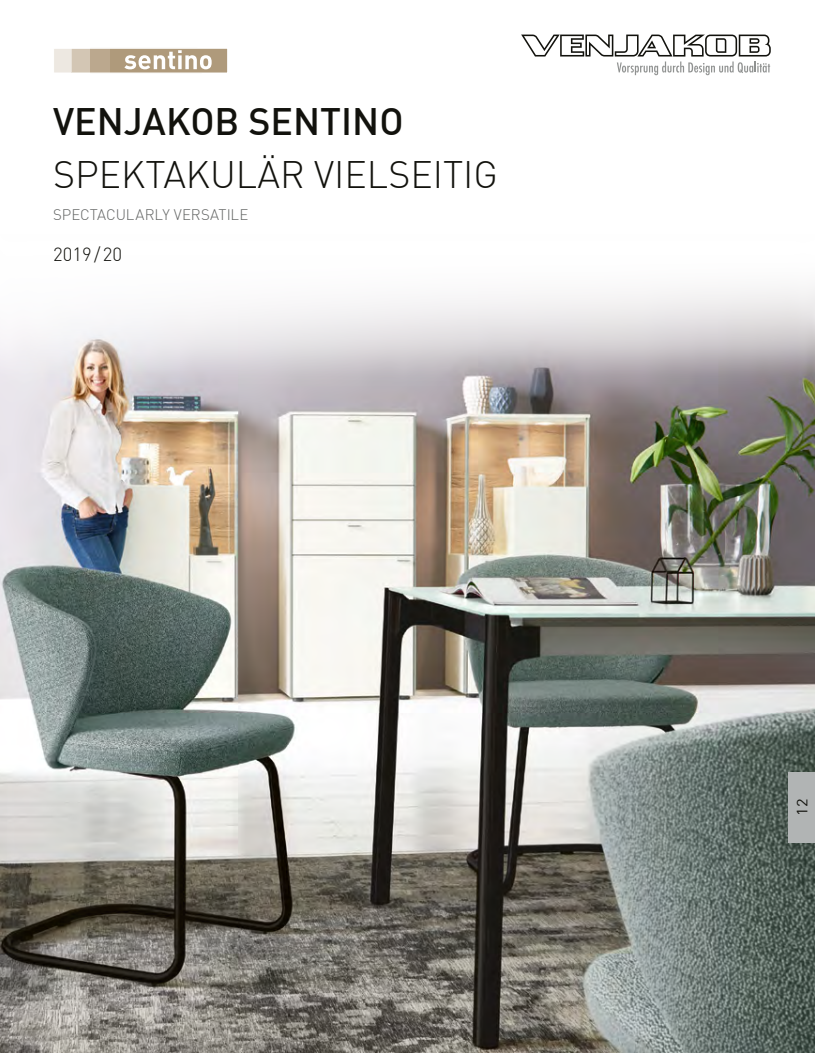
<style>
.page{position:relative;width:815px;height:1053px;background:#fff}
.page>*{position:absolute;margin:0;border:0;box-sizing:border-box;transform-origin:0 0}
.t1{font:300 37.5px "DIN Offc";color:#12120d}
.t2{font:500 37.5px "DIN Offc";color:#12120d}
.t3{font:300 18.75px "DIN Offc";color:#12120d}
.t4{font:300 15px "DIN Offc";color:#626463}
.t5{font:14.62px "DIN Offc";color:#12120d;scale:1.11 1}
</style>
<div class="page">
<img style="left:0;top:288px;width:815px;height:764px">
<svg style="left:521px;top:35px;width:250px;height:40px"></svg>
<div style="left:110px;top:48px;width:118px;height:25px;background:#af9a7b"></div>
<svg style="left:55px;top:50px;width:157px;height:21px"></svg>
<div style="left:53px;top:48px;width:175px;height:25px;border:1px solid #fff"></div>
<div style="left:788px;top:772px;width:27px;height:70px;background:#b1b4b4"></div>
<h1 class="t2" style="left:53px;top:97px;width:352px">VENJAKOB SENTINO</h1>
<h1 class="t1" style="left:53px;top:151px;width:446px">SPEKTAKULÄR VIELSEITIG</h1>
<p class="t4" style="left:53px;top:205px;width:197px">SPECTACULARLY VERSATILE</p>
<p class="t3" style="left:53px;top:243px;width:70px">2019/20</p>
<p class="t5" style="left:793px;top:815px;width:17px;rotate:-90deg">12</p>
</div>
